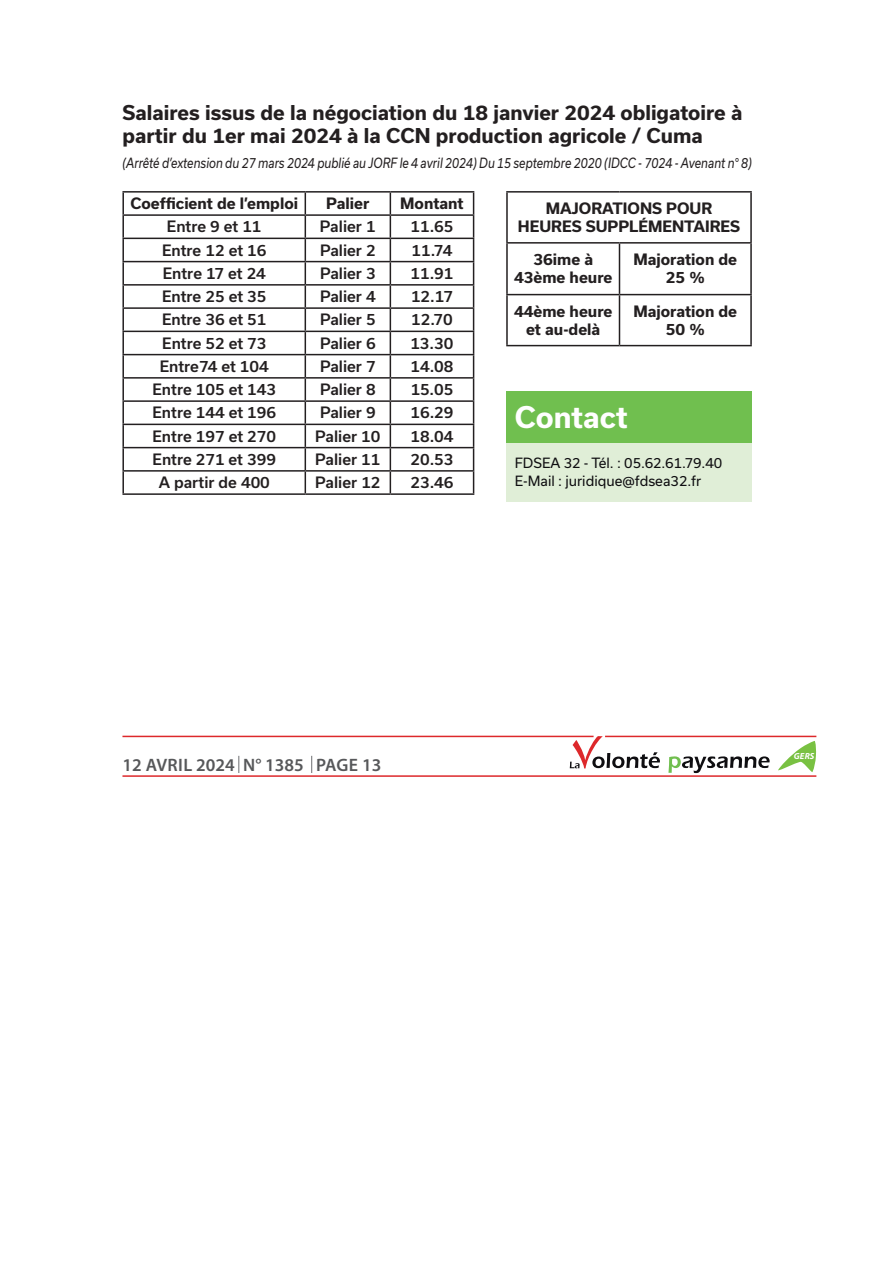
<style>
.page{position:relative;width:893px;height:1263px;background:#fff}
.page>*{position:absolute;margin:0;border:0;box-sizing:border-box;transform-origin:0 0}
.t1{font:700 28.5px "Usual";color:#fff}
.t2{font:700 19.5px/23.4px "Usual";color:#231f20}
.t3{font:600 18px "Myriad Pro";color:#57585a}
.t4{font:500 15px "Usual";color:#231f20}
.t5{font:700 15px/18px "Usual";color:#231f20;text-align:center}
.t6{font:italic 13.5px "Usual";color:#231f20;scale:.83 1}
.t7{font:13.5px/18px "Usual";color:#0f0e11}
.t8{font:italic 700 8.85px "Myriad Pro";color:#fff}
</style>
<div class="page">
<hr style="left:122px;top:191px;width:183px;height:2px;background:#231f20">
<hr style="left:122px;top:193px;width:2px;height:21px;background:#231f20">
<hr style="left:305px;top:191px;width:85px;height:2px;background:#231f20">
<hr style="left:390px;top:191px;width:84px;height:2px;background:#231f20">
<hr style="left:122px;top:214px;width:183px;height:2px;background:#231f20">
<hr style="left:122px;top:216px;width:2px;height:22px;background:#231f20">
<hr style="left:305px;top:214px;width:85px;height:2px;background:#231f20">
<hr style="left:390px;top:214px;width:84px;height:2px;background:#231f20">
<hr style="left:122px;top:238px;width:183px;height:1px;background:#231f20">
<hr style="left:122px;top:239px;width:2px;height:22px;background:#231f20">
<hr style="left:305px;top:238px;width:85px;height:1px;background:#231f20">
<hr style="left:390px;top:238px;width:84px;height:1px;background:#231f20">
<hr style="left:122px;top:261px;width:183px;height:1px;background:#231f20">
<hr style="left:122px;top:262px;width:2px;height:22px;background:#231f20">
<hr style="left:305px;top:261px;width:85px;height:1px;background:#231f20">
<hr style="left:390px;top:261px;width:84px;height:1px;background:#231f20">
<hr style="left:122px;top:284px;width:183px;height:2px;background:#231f20">
<hr style="left:122px;top:286px;width:2px;height:21px;background:#231f20">
<hr style="left:305px;top:284px;width:85px;height:2px;background:#231f20">
<hr style="left:390px;top:284px;width:84px;height:2px;background:#231f20">
<hr style="left:122px;top:307px;width:183px;height:2px;background:#231f20">
<hr style="left:122px;top:309px;width:2px;height:22px;background:#231f20">
<hr style="left:305px;top:307px;width:85px;height:2px;background:#231f20">
<hr style="left:390px;top:307px;width:84px;height:2px;background:#231f20">
<hr style="left:122px;top:331px;width:183px;height:1px;background:#231f20">
<hr style="left:122px;top:332px;width:2px;height:22px;background:#231f20">
<hr style="left:305px;top:331px;width:85px;height:1px;background:#231f20">
<hr style="left:390px;top:331px;width:84px;height:1px;background:#231f20">
<hr style="left:122px;top:354px;width:183px;height:1px;background:#231f20">
<hr style="left:122px;top:355px;width:2px;height:22px;background:#231f20">
<hr style="left:305px;top:354px;width:85px;height:1px;background:#231f20">
<hr style="left:390px;top:354px;width:84px;height:1px;background:#231f20">
<hr style="left:122px;top:377px;width:183px;height:2px;background:#231f20">
<hr style="left:122px;top:379px;width:2px;height:21px;background:#231f20">
<hr style="left:305px;top:377px;width:85px;height:2px;background:#231f20">
<hr style="left:390px;top:377px;width:84px;height:2px;background:#231f20">
<hr style="left:122px;top:400px;width:183px;height:2px;background:#231f20">
<hr style="left:122px;top:402px;width:2px;height:22px;background:#231f20">
<hr style="left:305px;top:400px;width:85px;height:2px;background:#231f20">
<hr style="left:390px;top:400px;width:84px;height:2px;background:#231f20">
<hr style="left:122px;top:424px;width:183px;height:1px;background:#231f20">
<hr style="left:122px;top:425px;width:2px;height:22px;background:#231f20">
<hr style="left:305px;top:424px;width:85px;height:1px;background:#231f20">
<hr style="left:390px;top:424px;width:84px;height:1px;background:#231f20">
<hr style="left:122px;top:447px;width:183px;height:1px;background:#231f20">
<hr style="left:122px;top:448px;width:2px;height:22px;background:#231f20">
<hr style="left:305px;top:447px;width:85px;height:1px;background:#231f20">
<hr style="left:390px;top:447px;width:84px;height:1px;background:#231f20">
<hr style="left:122px;top:470px;width:183px;height:2px;background:#231f20">
<hr style="left:122px;top:472px;width:2px;height:21px;background:#231f20">
<hr style="left:305px;top:470px;width:85px;height:2px;background:#231f20">
<svg style="left:305px;top:193px;width:1px;height:300px"></svg>
<hr style="left:390px;top:470px;width:84px;height:2px;background:#231f20">
<svg style="left:390px;top:193px;width:1px;height:300px"></svg>
<svg style="left:473px;top:193px;width:1px;height:300px"></svg>
<hr style="left:122px;top:493px;width:183px;height:2px;background:#231f20">
<hr style="left:305px;top:493px;width:85px;height:2px;background:#231f20">
<hr style="left:390px;top:493px;width:84px;height:2px;background:#231f20">
<hr style="left:506px;top:191px;width:113px;height:2px;background:#231f20">
<hr style="left:506px;top:193px;width:2px;height:49px;background:#231f20">
<hr style="left:619px;top:191px;width:133px;height:2px;background:#231f20">
<hr style="left:750px;top:193px;width:2px;height:49px;background:#231f20">
<hr style="left:506px;top:242px;width:113px;height:2px;background:#231f20">
<hr style="left:506px;top:244px;width:2px;height:50px;background:#231f20">
<hr style="left:619px;top:242px;width:133px;height:2px;background:#231f20">
<hr style="left:619px;top:244px;width:1px;height:50px;background:#231f20">
<hr style="left:750px;top:244px;width:2px;height:50px;background:#231f20">
<hr style="left:506px;top:294px;width:113px;height:1px;background:#231f20">
<hr style="left:506px;top:295px;width:2px;height:50px;background:#231f20">
<hr style="left:619px;top:294px;width:133px;height:1px;background:#231f20">
<hr style="left:619px;top:295px;width:1px;height:50px;background:#231f20">
<hr style="left:750px;top:295px;width:2px;height:50px;background:#231f20">
<hr style="left:506px;top:345px;width:113px;height:1px;background:#231f20">
<hr style="left:619px;top:345px;width:133px;height:1px;background:#231f20">
<div style="left:506px;top:433px;width:246px;height:69px;background:#e0eed7"></div>
<div style="left:506px;top:391px;width:246px;height:52px;background:#70bf4f"></div>
<hr style="left:122px;top:736px;width:472px;height:1px;background:#dd282b">
<hr style="left:605px;top:736px;width:211px;height:1px;background:#dd282b">
<hr style="left:122px;top:775px;width:694px;height:2px;background:#dd282b">
<svg style="left:570px;top:736px;width:90px;height:32px"></svg>
<svg style="left:666px;top:756px;width:104px;height:21px"></svg>
<svg style="left:778px;top:741px;width:38px;height:31px"></svg>
<svg style="left:238px;top:756px;width:1px;height:17px"></svg>
<svg style="left:311px;top:756px;width:1px;height:17px"></svg>
<h2 class="t2" style="left:122px;top:101px;width:622px">Salaires issus de la négociation du 18 janvier 2024 obligatoire à partir du 1er mai 2024 à la CCN production agricole / Cuma</h2>
<p class="t6" style="left:122px;top:155px;width:760px">(Arrêté d’extension du 27 mars 2024 publié au JORF le 4 avril 2024) Du 15 septembre 2020 (IDCC - 7024 - Avenant n° 8)</p>
<p class="t5" style="left:130px;top:194px;width:169px">Coefficient de l’emploi</p>
<p class="t5" style="left:326px;top:194px;width:45px">Palier</p>
<p class="t5" style="left:400px;top:194px;width:65px">Montant</p>
<p class="t4" style="left:167px;top:218px;width:96px">Entre 9 et 11</p>
<p class="t4" style="left:320px;top:218px;width:57px">Palier 1</p>
<p class="t4" style="left:410px;top:218px;width:44px">11.65</p>
<p class="t4" style="left:162px;top:241px;width:106px">Entre 12 et 16</p>
<p class="t4" style="left:320px;top:241px;width:57px">Palier 2</p>
<p class="t4" style="left:412px;top:241px;width:42px">11.74</p>
<p class="t4" style="left:163px;top:265px;width:104px">Entre 17 et 24</p>
<p class="t4" style="left:320px;top:265px;width:57px">Palier 3</p>
<p class="t4" style="left:411px;top:265px;width:44px">11.91</p>
<p class="t4" style="left:162px;top:288px;width:106px">Entre 25 et 35</p>
<p class="t4" style="left:320px;top:288px;width:57px">Palier 4</p>
<p class="t4" style="left:411px;top:288px;width:43px">12.17</p>
<p class="t4" style="left:162px;top:311px;width:106px">Entre 36 et 51</p>
<p class="t4" style="left:320px;top:311px;width:57px">Palier 5</p>
<p class="t4" style="left:411px;top:311px;width:43px">12.70</p>
<p class="t4" style="left:162px;top:334px;width:106px">Entre 52 et 73</p>
<p class="t4" style="left:320px;top:334px;width:57px">Palier 6</p>
<p class="t4" style="left:410px;top:334px;width:45px">13.30</p>
<p class="t4" style="left:160px;top:358px;width:111px">Entre74 et 104</p>
<p class="t4" style="left:320px;top:358px;width:57px">Palier 7</p>
<p class="t4" style="left:410px;top:358px;width:44px">14.08</p>
<p class="t4" style="left:153px;top:381px;width:125px">Entre 105 et 143</p>
<p class="t4" style="left:320px;top:381px;width:57px">Palier 8</p>
<p class="t4" style="left:411px;top:381px;width:44px">15.05</p>
<p class="t4" style="left:153px;top:404px;width:125px">Entre 144 et 196</p>
<p class="t4" style="left:320px;top:404px;width:57px">Palier 9</p>
<p class="t4" style="left:410px;top:404px;width:45px">16.29</p>
<p class="t4" style="left:153px;top:427px;width:125px">Entre 197 et 270</p>
<p class="t4" style="left:315px;top:427px;width:67px">Palier 10</p>
<p class="t4" style="left:411px;top:427px;width:44px">18.04</p>
<p class="t4" style="left:153px;top:451px;width:125px">Entre 271 et 399</p>
<p class="t4" style="left:315px;top:451px;width:67px">Palier 11</p>
<p class="t4" style="left:411px;top:451px;width:44px">20.53</p>
<p class="t4" style="left:159px;top:474px;width:113px">A partir de 400</p>
<p class="t4" style="left:315px;top:474px;width:67px">Palier 12</p>
<p class="t4" style="left:410px;top:474px;width:45px">23.46</p>
<p class="t5" style="left:518px;top:199px;width:224px">MAJORATIONS POUR<br>HEURES SUPPLÉMENTAIRES</p>
<p class="t5" style="left:514px;top:251px;width:100px">36ime à<br>43ème heure</p>
<p class="t5" style="left:633px;top:251px;width:105px">Majoration de<br>25 %</p>
<p class="t5" style="left:514px;top:302px;width:100px">44ème heure et au-delà</p>
<p class="t5" style="left:633px;top:302px;width:105px">Majoration de<br>50 %</p>
<h1 class="t1" style="left:515px;top:401px;width:114px">Contact</h1>
<p class="t7" style="left:515px;top:454px;width:209px">FDSEA 32 - Tél. : 05.62.61.79.40<br>E-Mail : juridique@fdsea32.fr</p>
<p class="t3" style="left:122px;top:753px;width:260px">12 AVRIL 2024 N° 1385 PAGE 13</p>
<p class="t8" style="left:794px;top:750px;width:22px">GERS</p>
</div>
